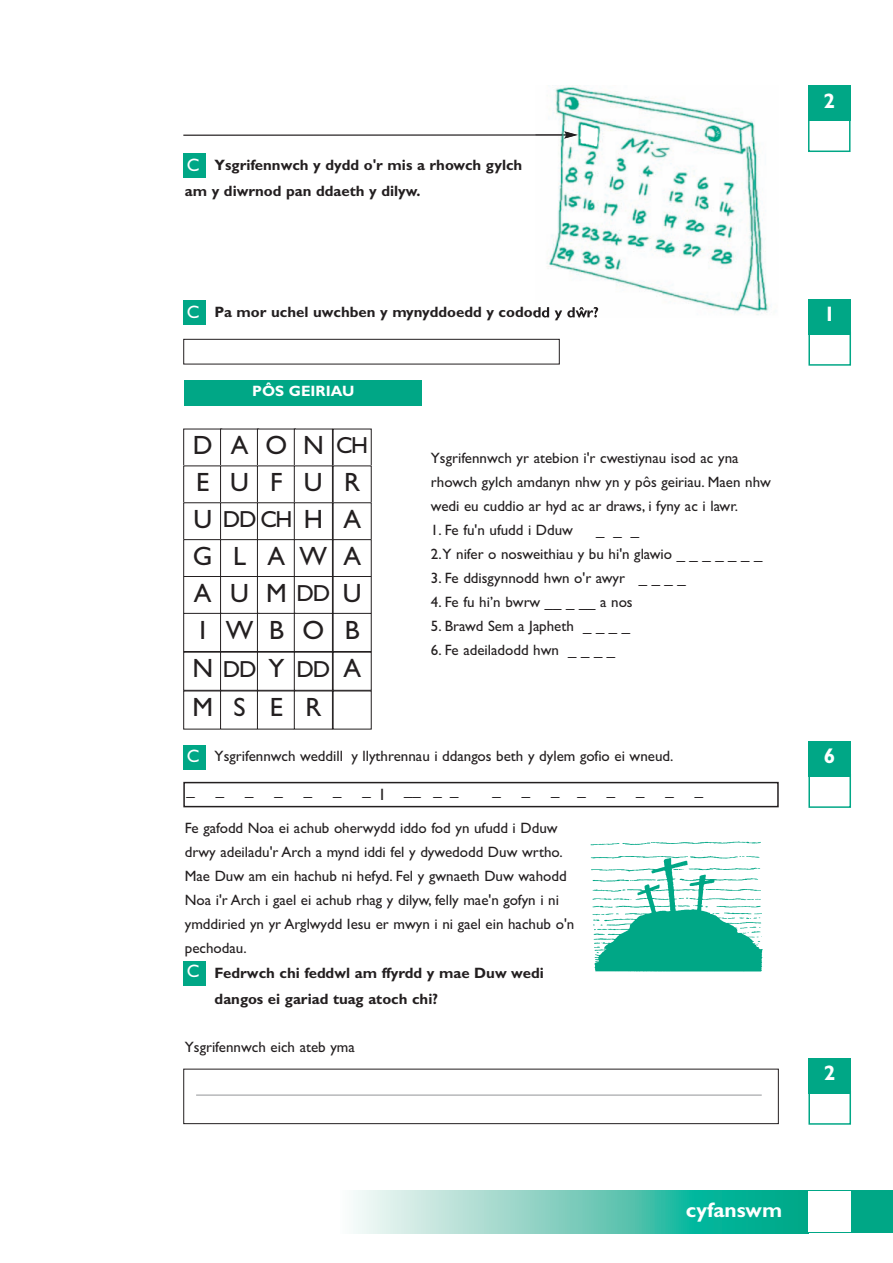
<style>
.page{position:relative;width:893px;height:1263px;background:#fff}
.page>*{position:absolute;margin:0;border:0;box-sizing:border-box;transform-origin:0 0}
.t1{font:26.55px/36.9px "Gill Sans";letter-spacing:.77em;color:#231f20;text-align:justify}
.t2{font:26.55px/36.9px "Gill Sans";letter-spacing:.735em;color:#231f20}
.t3{font:23.25px "Gill Sans";letter-spacing:-.05em;color:#231f20}
.t4{font:700 21px "Gill Sans";color:#fff}
.t5{font:18px "Gill Sans";color:#fff}
.t6{font:16.5px "Gill Sans";color:#231f20}
.t7{font:15px/24px "Gill Sans";color:#231f20}
.t8{font:700 15px/25.5px "Gill Sans";color:#231f20}
.t9{font:700 15px "Gill Sans";color:#fff}
.s1{font-size:26.55px}
.s2{font-size:23.25px}
</style>
<div class="page">
<div style="left:808px;top:118px;width:42px;height:34px;border:2px solid #00a786"></div>
<div style="left:808px;top:85px;width:42px;height:36px;background:#00a786"></div>
<div style="left:183px;top:154px;width:22px;height:24px;background:#00a786"></div>
<hr style="left:183px;top:134px;width:384px;height:2px;background:#231f20">
<img style="left:535px;top:85px;width:234px;height:233px">
<svg style="left:575px;top:307px;width:23px;height:11px"></svg>
<img style="left:535px;top:131px;width:43px;height:8px">
<img style="left:580px;top:124px;width:19px;height:24px">
<div style="left:183px;top:301px;width:22px;height:24px;background:#00a786"></div>
<div style="left:183px;top:339px;width:377px;height:25px;border:1px solid #231f20"></div>
<div style="left:185px;top:380px;width:237px;height:25px;background:#00a786"></div>
<div style="left:183px;top:782px;width:596px;height:25px;border:2px solid #231f20"></div>
<div style="left:183px;top:745px;width:22px;height:24px;background:#00a786"></div>
<img style="left:590px;top:841px;width:173px;height:131px">
<div style="left:183px;top:961px;width:22px;height:25px;background:#00a786"></div>
<div style="left:183px;top:1069px;width:596px;height:55px;border:1px solid #231f20"></div>
<hr style="left:196px;top:1095px;width:566px;height:1px;background:#939598">
<div style="left:808px;top:774px;width:43px;height:34px;border:2px solid #00a786"></div>
<div style="left:808px;top:741px;width:43px;height:36px;background:#00a786"></div>
<div style="left:808px;top:332px;width:43px;height:34px;border:2px solid #00a786"></div>
<div style="left:808px;top:299px;width:43px;height:35px;background:#00a786"></div>
<div style="left:808px;top:1091px;width:43px;height:34px;border:2px solid #00a786"></div>
<div style="left:808px;top:1058px;width:43px;height:35px;background:#00a786"></div>
<div style="left:183px;top:429px;width:39px;height:39px;border:1px solid #231f20"></div>
<div style="left:220px;top:429px;width:39px;height:39px;border:1px solid #231f20"></div>
<div style="left:257px;top:429px;width:39px;height:39px;border:1px solid #231f20"></div>
<div style="left:294px;top:429px;width:39px;height:39px;border:1px solid #231f20"></div>
<div style="left:183px;top:466px;width:39px;height:38px;border:1px solid #231f20"></div>
<div style="left:220px;top:466px;width:39px;height:38px;border:1px solid #231f20"></div>
<div style="left:257px;top:466px;width:39px;height:38px;border:1px solid #231f20"></div>
<div style="left:294px;top:466px;width:39px;height:38px;border:1px solid #231f20"></div>
<div style="left:183px;top:502px;width:39px;height:39px;border:1px solid #231f20"></div>
<div style="left:220px;top:502px;width:39px;height:39px;border:1px solid #231f20"></div>
<div style="left:257px;top:502px;width:39px;height:39px;border:1px solid #231f20"></div>
<div style="left:294px;top:502px;width:39px;height:39px;border:1px solid #231f20"></div>
<div style="left:183px;top:539px;width:39px;height:39px;border:1px solid #231f20"></div>
<div style="left:220px;top:539px;width:39px;height:39px;border:1px solid #231f20"></div>
<div style="left:257px;top:539px;width:39px;height:39px;border:1px solid #231f20"></div>
<div style="left:294px;top:539px;width:39px;height:39px;border:1px solid #231f20"></div>
<div style="left:183px;top:576px;width:39px;height:39px;border:1px solid #231f20"></div>
<div style="left:220px;top:576px;width:39px;height:39px;border:1px solid #231f20"></div>
<div style="left:257px;top:576px;width:39px;height:39px;border:1px solid #231f20"></div>
<div style="left:294px;top:576px;width:39px;height:39px;border:1px solid #231f20"></div>
<div style="left:183px;top:613px;width:39px;height:39px;border:1px solid #231f20"></div>
<div style="left:220px;top:613px;width:39px;height:39px;border:1px solid #231f20"></div>
<div style="left:257px;top:613px;width:39px;height:39px;border:1px solid #231f20"></div>
<div style="left:294px;top:613px;width:39px;height:39px;border:1px solid #231f20"></div>
<div style="left:333px;top:429px;width:39px;height:39px;border:1px solid #231f20"></div>
<div style="left:333px;top:466px;width:39px;height:38px;border:1px solid #231f20"></div>
<div style="left:333px;top:502px;width:39px;height:39px;border:1px solid #231f20"></div>
<div style="left:333px;top:539px;width:39px;height:39px;border:1px solid #231f20"></div>
<div style="left:333px;top:576px;width:39px;height:39px;border:1px solid #231f20"></div>
<div style="left:333px;top:613px;width:39px;height:39px;border:1px solid #231f20"></div>
<div style="left:183px;top:652px;width:39px;height:39px;border:1px solid #231f20"></div>
<div style="left:220px;top:652px;width:39px;height:39px;border:1px solid #231f20"></div>
<div style="left:257px;top:652px;width:39px;height:39px;border:1px solid #231f20"></div>
<div style="left:294px;top:652px;width:39px;height:39px;border:1px solid #231f20"></div>
<div style="left:333px;top:652px;width:39px;height:39px;border:1px solid #231f20"></div>
<div style="left:183px;top:691px;width:39px;height:38px;border:1px solid #231f20"></div>
<div style="left:220px;top:691px;width:39px;height:38px;border:1px solid #231f20"></div>
<div style="left:257px;top:691px;width:39px;height:38px;border:1px solid #231f20"></div>
<div style="left:294px;top:691px;width:39px;height:38px;border:1px solid #231f20"></div>
<div style="left:808px;top:1191px;width:84px;height:42px;background:#00a786"></div>
<svg style="left:353px;top:1191px;width:455px;height:42px"></svg>
<div style="left:808px;top:1191px;width:43px;height:41px;background:#fff"></div>
<p class="t5" style="left:187px;top:158px;width:14px">C</p>
<p class="t8" style="left:185px;top:154px;width:339px;text-indent:30px">Ysgrifennwch y dydd o'r mis a rhowch gylch am y diwrnod pan ddaeth y dilyw.</p>
<p class="t5" style="left:187px;top:305px;width:14px">C</p>
<p class="t8" style="left:215px;top:301px;width:386px">Pa mor uchel uwchben y mynyddoedd y cododd y dwˆ r?</p>
<p class="t9" style="left:252px;top:386px;width:104px">PÔS GEIRIAU</p>
<h1 class="t2" style="left:193px;top:430px;width:132px">DAON<br>EUFU</h1>
<h2 class="t3" style="left:193px;top:511px;width:131px"><span class="s1">U</span> DDCH <span class="s1">H</span></h2>
<h1 class="t1" style="left:193px;top:540px;width:139px">GLAW A U M<span class="s2">DD </span>IWBO</h1>
<h2 class="t3" style="left:336px;top:438px;width:33px">CH</h2>
<h1 class="t1" style="left:343px;top:467px;width:20px">R A A U B</h1>
<h2 class="t3" style="left:192px;top:661px;width:170px"><span class="s1">N</span>DD<span class="s1">Y</span>DD<span class="s1">A</span></h2>
<h1 class="t1" style="left:192px;top:692px;width:130px">MSER</h1>
<p class="t7" style="left:431px;top:447px;width:342px">Ysgrifennwch yr atebion i'r cwestiynau isod ac yna rhowch gylch amdanyn nhw yn y pôs geiriau. Maen nhw wedi eu cuddio ar hyd ac ar draws, i fyny ac i lawr.</p>
<p class="t7" style="left:431px;top:519px;width:144px">1. Fe fu'n ufudd i Dduw</p>
<p class="t7" style="left:431px;top:519px;width:333px;text-indent:165px">_ _ _<br>2.Y nifer o nosweithiau y bu hi'n glawio _ _ _ _ _ _ _</p>
<p class="t7" style="left:431px;top:567px;width:256px">3. Fe ddisgynnodd hwn o'r awyr _ _ _ _</p>
<p class="t7" style="left:431px;top:591px;width:203px">4. Fe fu hi’n bwrw __ _ __ a nos</p>
<p class="t7" style="left:431px;top:615px;width:201px">5. Brawd Sem a Japheth _ _ _ _</p>
<p class="t7" style="left:431px;top:639px;width:186px">6. Fe adeiladodd hwn _ _ _ _</p>
<p class="t5" style="left:187px;top:750px;width:14px">C</p>
<p class="t7" style="left:215px;top:745px;width:460px">Ysgrifennwch weddill y llythrennau i ddangos beth y dylem gofio ei wneud.</p>
<p class="t6" style="left:380px;top:789px;width:6px">I</p>
<p class="t7" style="left:186px;top:780px;width:10px">_</p>
<p class="t7" style="left:216px;top:780px;width:10px">_</p>
<p class="t7" style="left:245px;top:780px;width:10px">_</p>
<p class="t7" style="left:274px;top:780px;width:10px">_</p>
<p class="t7" style="left:304px;top:780px;width:10px">_</p>
<p class="t7" style="left:333px;top:780px;width:10px">_</p>
<p class="t7" style="left:363px;top:780px;width:10px">_</p>
<p class="t7" style="left:404px;top:780px;width:56px">__ __</p>
<p class="t7" style="left:492px;top:780px;width:10px">_</p>
<p class="t7" style="left:522px;top:780px;width:10px">_</p>
<p class="t7" style="left:551px;top:780px;width:36px">_ _</p>
<p class="t7" style="left:607px;top:780px;width:10px">_</p>
<p class="t7" style="left:636px;top:780px;width:10px">_</p>
<p class="t7" style="left:665px;top:780px;width:10px">_</p>
<p class="t7" style="left:695px;top:780px;width:10px">_</p>
<p class="t7" style="left:185px;top:817px;width:391px">Fe gafodd Noa ei achub oherwydd iddo fod yn ufudd i Dduw drwy adeiladu'r Arch a mynd iddi fel y dywedodd Duw wrtho.<br>Mae Duw am ein hachub ni hefyd. Fel y gwnaeth Duw wahodd Noa i'r Arch i gael ei achub rhag y dilyw, felly mae'n gofyn i ni ymddiried yn yr Arglwydd Iesu er mwyn i ni gael ein hachub o'n pechodau.</p>
<p class="t8" style="left:215px;top:962px;width:331px">Fedrwch chi feddwl am ffyrdd y mae Duw wedi dangos ei gariad tuag atoch chi?</p>
<p class="t7" style="left:185px;top:1036px;width:172px">Ysgrifennwch eich ateb yma</p>
<p class="t5" style="left:187px;top:965px;width:14px">C</p>
<h3 class="t4" style="left:823px;top:93px;width:13px">2</h3>
<h3 class="t4" style="left:824px;top:307px;width:13px">1</h3>
<h3 class="t4" style="left:824px;top:749px;width:13px">6</h3>
<h3 class="t4" style="left:824px;top:1066px;width:13px">2</h3>
<h3 class="t4" style="left:686px;top:1202px;width:98px">cyfanswm</h3>
</div>
